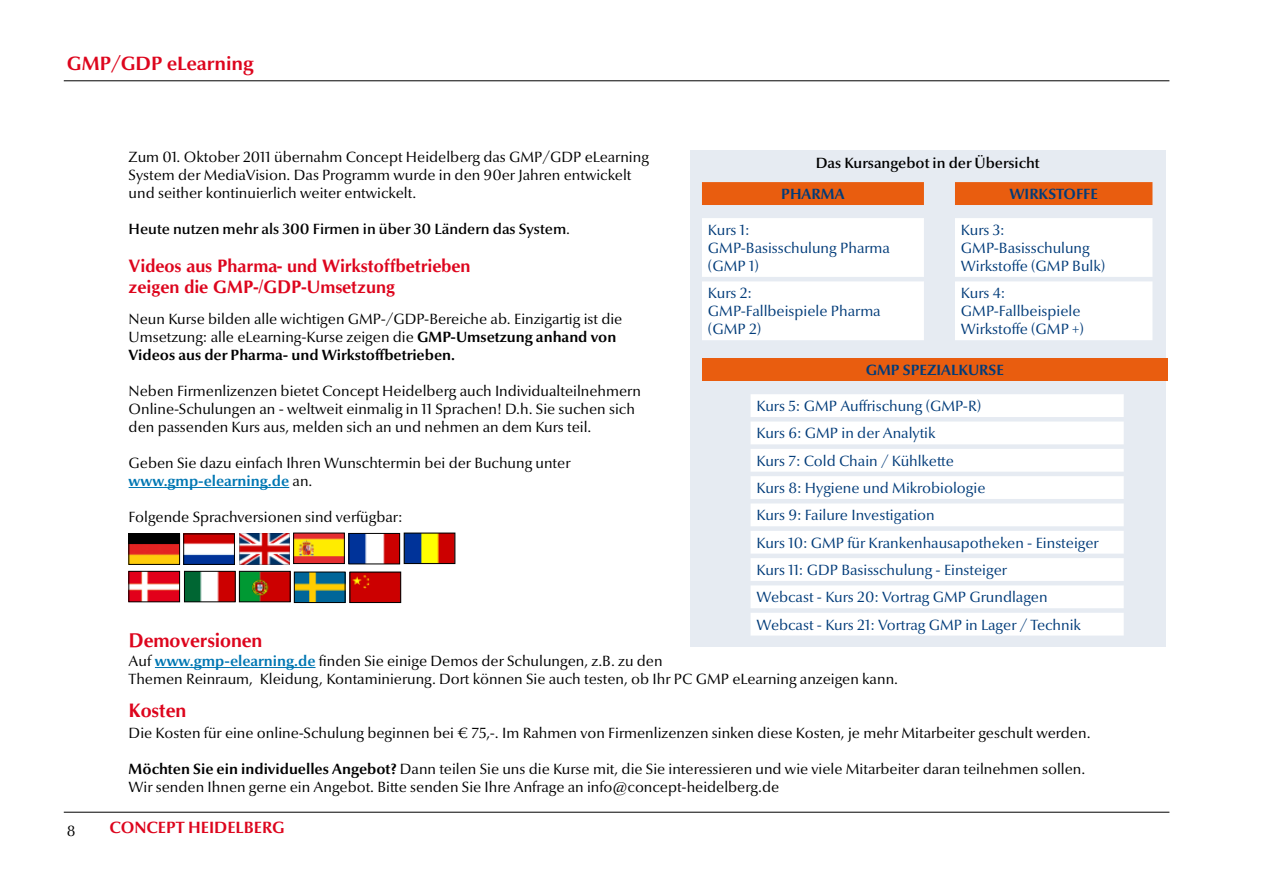
<style>
.page{position:relative;width:1263px;height:893px;background:#fff}
.page>*{position:absolute;margin:0;border:0;box-sizing:border-box;transform-origin:0 0}
.t1{font:700 19.5px "CG Omega";color:#dd051d}
.t2{font:700 19.5px "Optima Nova LT";color:#dd051d}
.t3{font:700 18px/21.5px "CG Omega";color:#dd051d}
.t4{font:700 16.5px "Optima Nova LT";color:#dd051d}
.t5{font:15px/18px "Optima Nova LT";color:#000}
.t6{font:15px/18px "Optima Nova LT";color:#003b79}
.t7{font:600 15px "Optima Nova LT";color:#000}
.t8{font:700 15px "Optima Nova LT";color:#003b79}
.s1{font-weight:400}
.s2{font-weight:700}
.s3{font-weight:700;color:#0077b3}
</style>
<div class="page">
<hr style="left:64px;top:80px;width:1105px;height:1px;background:#000">
<hr style="left:64px;top:812px;width:1105px;height:1px;background:#000">
<hr style="left:129px;top:487px;width:160px;height:1px;background:#0077b3">
<hr style="left:155px;top:667px;width:161px;height:1px;background:#0077b3">
<img style="left:131px;top:536px;width:47px;height:27px">
<div style="left:129px;top:534px;width:51px;height:31px;border:1px solid #000"></div>
<img style="left:131px;top:573px;width:47px;height:27px">
<div style="left:129px;top:571px;width:51px;height:31px;border:1px solid #000"></div>
<img style="left:295px;top:535px;width:48px;height:27px">
<div style="left:293px;top:533px;width:52px;height:31px;border:1px solid #000"></div>
<img style="left:185px;top:536px;width:48px;height:27px">
<div style="left:183px;top:534px;width:52px;height:31px;border:1px solid #000"></div>
<img style="left:239px;top:534px;width:51px;height:30px">
<img style="left:186px;top:573px;width:47px;height:27px">
<div style="left:184px;top:571px;width:51px;height:31px;border:1px solid #000"></div>
<img style="left:296px;top:574px;width:47px;height:27px">
<div style="left:294px;top:572px;width:51px;height:31px;border:1px solid #000"></div>
<img style="left:406px;top:535px;width:47px;height:27px">
<div style="left:404px;top:533px;width:51px;height:31px;border:1px solid #000"></div>
<img style="left:352px;top:574px;width:47px;height:27px">
<div style="left:350px;top:572px;width:51px;height:31px;border:1px solid #000"></div>
<img style="left:351px;top:535px;width:47px;height:27px">
<div style="left:349px;top:533px;width:51px;height:31px;border:1px solid #000"></div>
<img style="left:241px;top:573px;width:47px;height:27px">
<div style="left:239px;top:571px;width:51px;height:31px;border:1px solid #000"></div>
<div style="left:690px;top:151px;width:476px;height:496px;background:#e6ebf2"></div>
<svg style="left:702px;top:182px;width:450px;height:23px;background:#e86720"></svg>
<svg style="left:702px;top:218px;width:450px;height:122px;background:#fcfcfd"></svg>
<div style="left:702px;top:358px;width:465px;height:23px;background:#e95d0f"></div>
<svg style="left:751px;top:394px;width:373px;height:242px;fill:#fff"></svg>
<h1 class="t2" style="left:67px;top:52px;width:188px">GMP/GDP eLearning</h1>
<p class="t5" style="left:129px;top:148px;width:522px">Zum 01. Oktober 2011 übernahm Concept Heidelberg das GMP/GDP eLearning<br>System der MediaVision. Das Programm wurde in den 90er Jahren entwickelt und seither kontinuierlich weiter entwickelt.</p>
<p class="t7" style="left:129px;top:220px;width:443px">Heute nutzen mehr als 300 Firmen in über 30 Ländern das System<span class="s1">.</span></p>
<p class="t3" style="left:129px;top:255px;width:343px">Videos aus Pharma- und Wirkstoffbetrieben zeigen die GMP-/GDP-Umsetzung</p>
<p class="t5" style="left:129px;top:310px;width:495px">Neun Kurse bilden alle wichtigen GMP-/GDP-Bereiche ab. Einzigartig ist die<br>Umsetzung: alle eLearning-Kurse zeigen die <span class="s2">GMP-Umsetzung anhand von<br>Videos aus der Pharma- und Wirkstoffbetrieben.</span></p>
<p class="t5" style="left:129px;top:382px;width:514px">Neben Firmenlizenzen bietet Concept Heidelberg auch Individualteilnehmern<br>Online-Schulungen an - weltweit einmalig in 11 Sprachen! D.h. Sie suchen sich den passenden Kurs aus, melden sich an und nehmen an dem Kurs teil.</p>
<p class="t5" style="left:129px;top:454px;width:443px">Geben Sie dazu einfach Ihren Wunschtermin bei der Buchung unter <span class="s3">www.gmp-elearning.de</span> an.</p>
<p class="t5" style="left:129px;top:508px;width:275px">Folgende Sprachversionen sind verfügbar:</p>
<p class="t7" style="left:816px;top:154px;width:225px">Das Kursangebot in der Übersicht</p>
<p class="t8" style="left:781px;top:185px;width:65px">PHARMA</p>
<p class="t8" style="left:1009px;top:185px;width:90px">WIRKSTOFFE</p>
<p class="t6" style="left:708px;top:221px;width:184px">Kurs 1:<br>GMP-Basisschulung Pharma (GMP 1)</p>
<p class="t6" style="left:961px;top:221px;width:146px">Kurs 3:<br>GMP-Basisschulung<br>Wirkstoffe (GMP Bulk)</p>
<p class="t6" style="left:708px;top:284px;width:174px">Kurs 2:<br>GMP-Fallbeispiele Pharma (GMP 2)</p>
<p class="t6" style="left:961px;top:284px;width:124px">Kurs 4:<br>GMP-Fallbeispiele<br>Wirkstoffe (GMP +)</p>
<p class="t8" style="left:866px;top:361px;width:140px">GMP SPEZIALKURSE</p>
<p class="t6" style="left:756px;top:393px;width:344px;line-height:27.3px">Kurs 5: GMP Auffrischung (GMP-R)<br>Kurs 6: GMP in der Analytik<br>Kurs 7: Cold Chain / Kühlkette<br>Kurs 8: Hygiene und Mikrobiologie<br>Kurs 9: Failure Investigation<br>Kurs 10: GMP für Krankenhausapotheken - Einsteiger Kurs 11: GDP Basisschulung - Einsteiger<br>Webcast - Kurs 20: Vortrag GMP Grundlagen Webcast - Kurs 21: Vortrag GMP in Lager / Technik</p>
<h1 class="t1" style="left:129px;top:628px;width:135px">Demoversionen</h1>
<p class="t5" style="left:129px;top:652px;width:771px">Auf <span class="s3">www.gmp-elearning.de</span> finden Sie einige Demos der Schulungen, z.B. zu den<br>Themen Reinraum, Kleidung, Kontaminierung. Dort können Sie auch testen, ob Ihr PC GMP eLearning anzeigen kann.</p>
<h1 class="t1" style="left:129px;top:698px;width:59px">Kosten</h1>
<p class="t5" style="left:129px;top:724px;width:963px">Die Kosten für eine online-Schulung beginnen bei € 75,-. Im Rahmen von Firmenlizenzen sinken diese Kosten, je mehr Mitarbeiter geschult werden.</p>
<p class="t5" style="left:129px;top:760px;width:958px"><span class="s2">Möchten Sie ein individuelles Angebot?</span> Dann teilen Sie uns die Kurse mit, die Sie interessieren und wie viele Mitarbeiter daran teilnehmen sollen.<br>Wir senden Ihnen gerne ein Angebot. Bitte senden Sie Ihre Anfrage an info@concept-heidelberg.de</p>
<p class="t5" style="left:67px;top:822px;width:10px">8</p>
<p class="t4" style="left:109px;top:818px;width:177px">CONCEPT HEIDELBERG</p>
</div>
